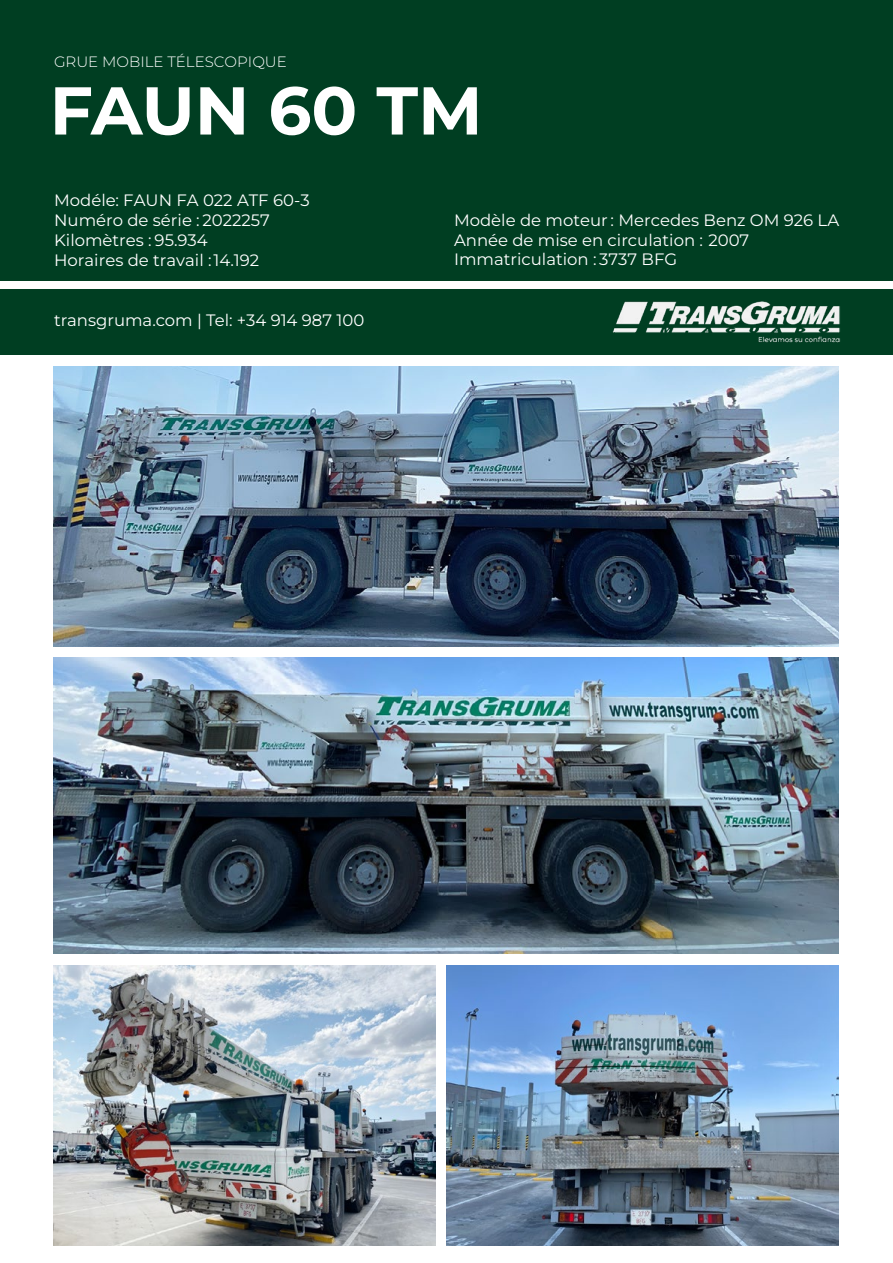
<style>
.page{position:relative;width:893px;height:1263px;background:#fff}
.page>*{position:absolute;margin:0;border:0;box-sizing:border-box;transform-origin:0 0}
.t1{font:700 67.5px "Montserrat";color:#fff}
.t2{font:16.5px/19.8px "Montserrat";color:#fff}
.t3{font:300 15px "Montserrat";color:#fff}
.s1{font-style:inherit}
</style>
<div class="page">
<div style="left:0;top:0;width:893px;height:281px;background:#003e22"></div>
<div style="left:0;top:289px;width:893px;height:66px;background:#003e22"></div>
<img style="left:54px;top:658px;width:785px;height:296px">
<img style="left:54px;top:366px;width:785px;height:281px">
<img style="left:54px;top:965px;width:381px;height:281px">
<img style="left:611px;top:300px;width:229px;height:43px">
<img style="left:446px;top:965px;width:393px;height:281px">
<p class="t3" style="left:54px;top:52px;width:234px">GRUE MOBILE TÉLESCOPIQUE</p>
<h1 class="t1" style="left:50px;top:66px;width:434px">FAUN 60 TM</h1>
<p class="t2" style="left:54px;top:190px;width:257px">Modéle: FAUN FA 022 ATF 60-3<br>Numéro de série : 2022257<br>Kilomètres : 9<span class="s1">5.934<br></span>Horaires de travail :<span class="s1">14.192</span></p>
<p class="t2" style="left:54px;top:310px;width:312px">transgruma.com | Tel: +34 914 987 100</p>
<p class="t2" style="left:454px;top:210px;width:387px">Modèle de moteur : Mercedes Benz OM 926 LA<br>Année de mise en circulation : 2007<br>Immatriculation : 3737 BFG</p>
</div>
